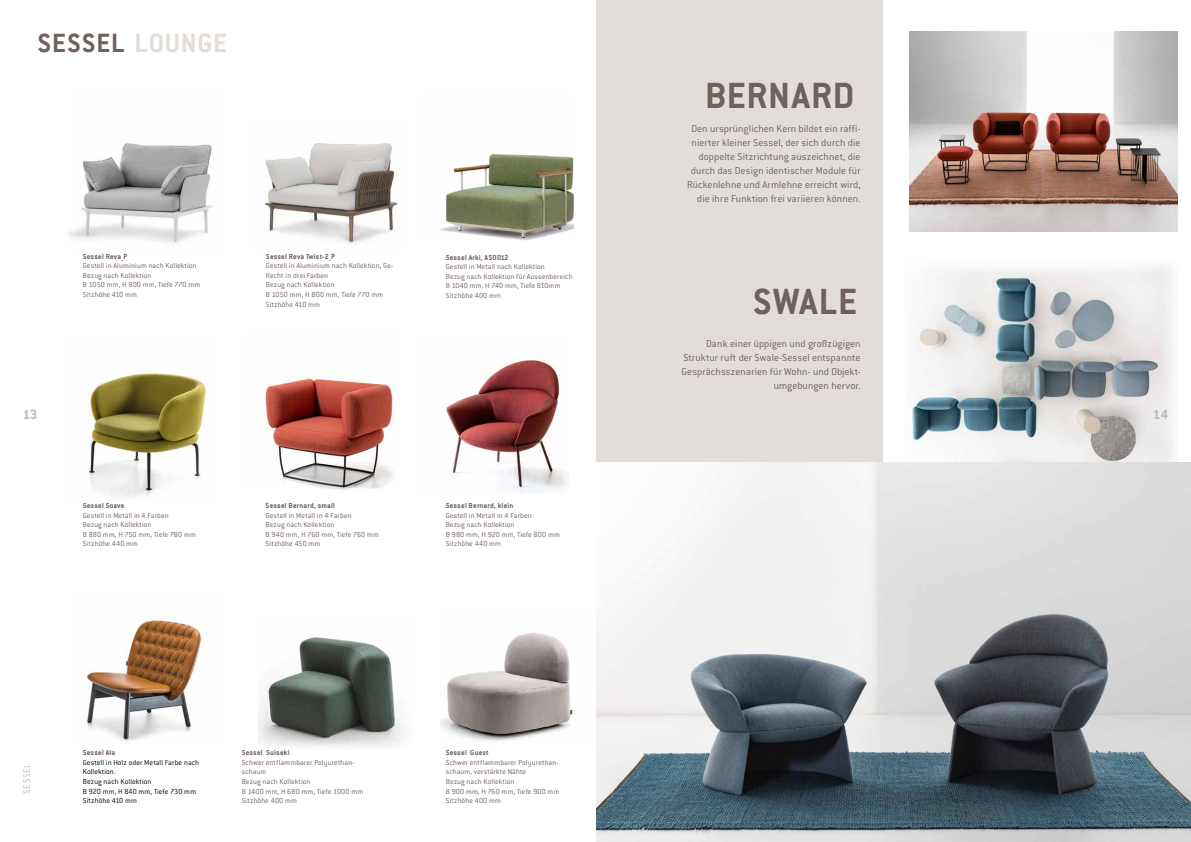
<style>
.page{position:relative;width:1191px;height:842px;background:#fff}
.page>*{position:absolute;margin:0;border:0;box-sizing:border-box;transform-origin:0 0}
.t1{font:700 40px "Conduit ITC Pro";letter-spacing:.02em;color:#6e615e}
.t2{font:700 29px "Conduit ITC Pro";letter-spacing:.025em;color:#6e615e}
.t3{font:700 15px "Conduit ITC Pro";color:#c3b9b5}
.t4{font:300 11px/14px "Conduit ITC Pro";letter-spacing:.005em;color:#6e615e;text-align:right}
.t5{font:300 10px "Conduit ITC Pro";color:#c3b9b5}
.t6{font:300 8px/9.6px "Conduit ITC Pro";letter-spacing:.01em;color:#6e615e}
.t7{font:700 8px "Conduit ITC Pro";letter-spacing:.025em;color:#6e615e}
.t8{font:300 8px/9.6px "Conduit ITC Pro";letter-spacing:.01em;color:#000}
.s1{color:#e2ddd9}
</style>
<div class="page">
<img style="left:439px;top:154px;width:135px;height:86px">
<img style="left:69px;top:143px;width:144px;height:101px">
<img style="left:265px;top:143px;width:133px;height:101px">
<img style="left:88px;top:373px;width:122px;height:124px">
<img style="left:265px;top:377px;width:128px;height:113px">
<img style="left:443px;top:359px;width:125px;height:136px">
<img style="left:258px;top:637px;width:146px;height:110px">
<img style="left:440px;top:632px;width:135px;height:109px">
<img style="left:86px;top:618px;width:116px;height:124px">
<div style="left:596px;top:0;width:286px;height:842px;background:#e2ddd9"></div>
<img style="left:596px;top:463px;width:595px;height:379px">
<img style="left:912px;top:266px;width:261px;height:196px">
<img style="left:909px;top:31px;width:268px;height:200px">
<h2 class="t2" style="left:38px;top:26px;width:191px">SESSEL <span class="s1">LOUNGE</span></h2>
<p class="t7" style="left:83px;top:251px;width:46px">Sessel Reva_P</p>
<p class="t6" style="left:83px;top:261px;width:119px">Gestell in Aluminium nach Kollektion<br>Bezug nach Kollektion<br>B 1050 mm, H 800 mm, Tiefe 770 mm<br>Sitzhöhe 410 mm</p>
<p class="t7" style="left:266px;top:251px;width:70px">Sessel Reva Twist-2_P</p>
<p class="t6" style="left:266px;top:261px;width:129px">Gestell in Aluminium nach Kollektion, Ge&shy;flecht in drei Farben<br>Bezug nach Kollektion<br>B 1050 mm, H 800 mm, Tiefe 770 mm<br>Sitzhöhe 410 mm</p>
<p class="t7" style="left:446px;top:252px;width:64px">Sessel Arki, AS0012</p>
<p class="t6" style="left:446px;top:262px;width:128px">Gestell in Metall nach Kollektion<br>Bezug nach Kollektion für Aussenbereich<br>B 1040 mm, H 740 mm, Tiefe 810mm<br>Sitzhöhe 400 mm</p>
<h1 class="t1" style="left:705px;top:72px;width:151px">BERNARD</h1>
<p class="t4" style="left:687px;top:121px;width:175px">Den ursprünglichen Kern bildet ein raffi&shy;nierter kleiner Sessel, der sich durch die doppelte Sitzrichtung auszeichnet, die durch das Design identischer Module für Rückenlehne und Armlehne erreicht wird, die ihre Funktion frei variieren können.</p>
<h1 class="t1" style="left:753px;top:278px;width:106px">SWALE</h1>
<h3 class="t4" style="left:681px;top:336px;width:181px">Dank einer üppigen und großzügigen Struktur ruft der Swale-Sessel entspannte Gesprächsszenarien für Wohn- und Objekt&shy;umgebungen hervor.</h3>
<h3 class="t3" style="left:23px;top:405px;width:16px">13</h3>
<h3 class="t3" style="left:1153px;top:405px;width:17px">14</h3>
<p class="t7" style="left:83px;top:501px;width:43px">Sessel Soave</p>
<p class="t6" style="left:83px;top:510px;width:115px">Gestell in Metall in 4 Farben<br>Bezug nach Kollektion<br>B 880 mm, H 750 mm, Tiefe 780 mm<br>Sitzhöhe 440 mm</p>
<p class="t7" style="left:266px;top:501px;width:71px">Sessel Bernard, small</p>
<p class="t6" style="left:266px;top:510px;width:115px">Gestell in Metall in 4 Farben<br>Bezug nach Kollektion<br>B 940 mm, H 760 mm, Tiefe 760 mm<br>Sitzhöhe 450 mm</p>
<p class="t7" style="left:446px;top:501px;width:69px">Sessel Bernard, klein</p>
<p class="t6" style="left:446px;top:510px;width:116px">Gestell in Metall in 4 Farben<br>Bezug nach Kollektion<br>B 980 mm, H 920 mm, Tiefe 800 mm<br>Sitzhöhe 440 mm</p>
<p class="t5" style="left:21px;top:794px;width:31px;rotate:-90deg">Sessel</p>
<p class="t7" style="left:83px;top:748px;width:34px">Sessel Ala</p>
<p class="t8" style="left:83px;top:757px;width:118px">Gestell in Holz oder Metall Farbe nach<br>Kollektion.<br>Bezug nach Kollektion<br>B 920 mm, H 840 mm, Tiefe 730 mm<br>Sitzhöhe 410 mm</p>
<p class="t7" style="left:242px;top:748px;width:49px">Sessel Suiseki</p>
<p class="t6" style="left:242px;top:757px;width:123px">Schwer entflammbarer Polyurethan&shy;schaum<br>Bezug nach Kollektion<br>B 1400 mm, H 680 mm, Tiefe 1000 mm<br>Sitzhöhe 400 mm</p>
<p class="t7" style="left:446px;top:748px;width:45px">Sessel Guest</p>
<p class="t6" style="left:446px;top:757px;width:115px">Schwer entflammbarer Polyurethan&shy;schaum, verstärkte Nähte<br>Bezug nach Kollektion<br>B 900 mm, H 760 mm, Tiefe 900 mm<br>Sitzhöhe 400 mm</p>
</div>
